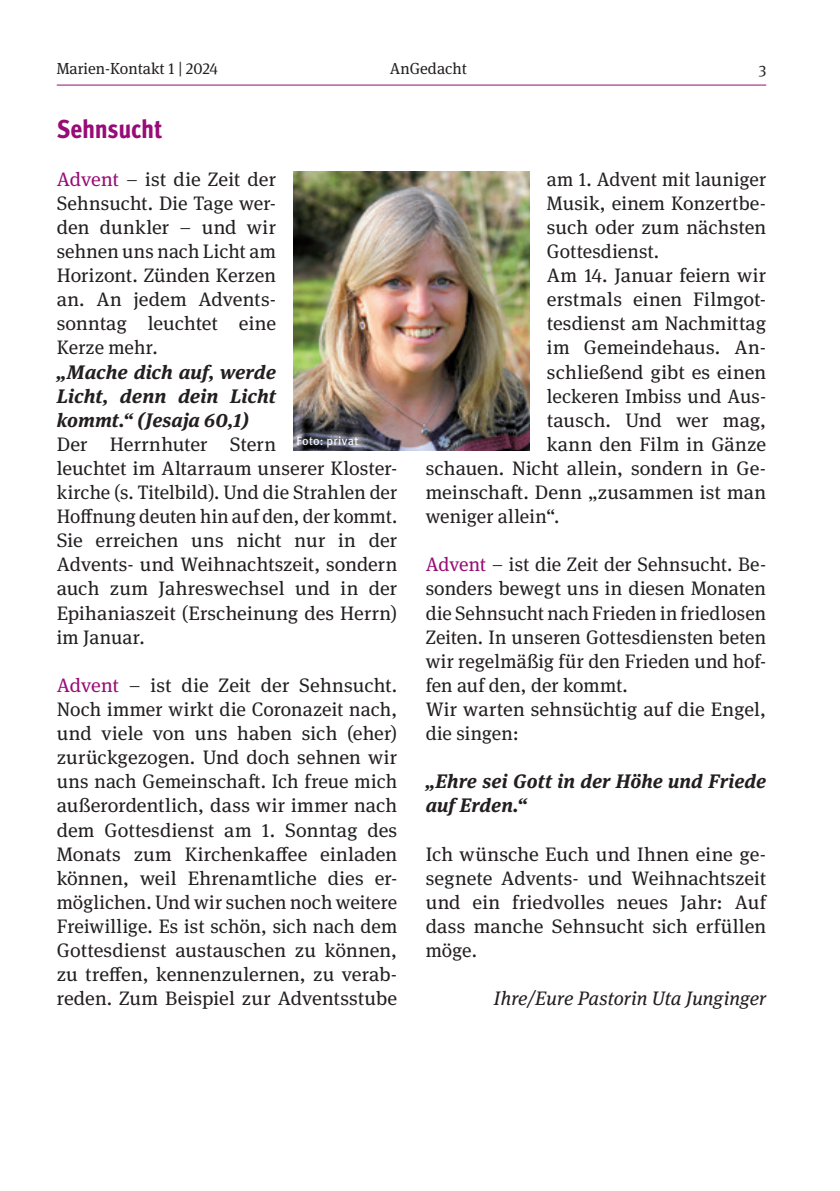
<style>
.page{position:relative;width:840px;height:1191px;background:#fff}
.page>*{position:absolute;margin:0;border:0;box-sizing:border-box;transform-origin:0 0}
.t1{font:800 condensed 26px "Meta Pro";letter-spacing:-.01em;color:#970c76}
.t2{font:19.6px/24px "Meta Serif Pro";letter-spacing:.005em;color:#231f20;text-align:justify}
.t3{font:italic 700 19.6px/24px "Meta Serif Pro";letter-spacing:.005em;color:#231f20;text-align:justify}
.t4{font:italic 19.6px "Meta Serif Pro";letter-spacing:.005em;color:#231f20}
.t5{font:16px "Meta Serif Pro";color:#231f20}
.t6{font:12px "Meta Pro";letter-spacing:.025em;color:#fff}
.s1{color:#970c76}
</style>
<div class="page">
<hr style="left:57px;top:85px;width:708px;height:1px;background:#970c76">
<img style="left:293px;top:172px;width:236px;height:279px">
<p class="t5" style="left:57px;top:57px;width:163px">Marien-Kontakt 1 | 2024</p>
<p class="t5" style="left:390px;top:57px;width:79px">AnGedacht</p>
<p class="t5" style="left:758px;top:57px;width:9px">3</p>
<h1 class="t1" style="left:57px;top:108px;width:107px">Sehnsucht</h1>
<p class="t2" style="left:57px;top:166px;width:221px"><span class="s1">Advent</span> – ist die Zeit der Sehnsucht. Die Tage wer&shy;den dunkler – und wir sehnen uns nach Licht am Horizont. Zünden Kerzen an. An jedem Advents&shy;sonntag leuchtet eine Kerze mehr.</p>
<p class="t3" style="left:57px;top:358px;width:221px">„Mache dich auf, werde Licht, denn dein Licht kommt.“ (Jesaja 60,1)</p>
<p class="t2" style="left:57px;top:431px;width:342px;text-align:left">Der Herrnhuter Stern<br>leuchtet im Altarraum unserer Kloster&shy;kirche (s. Titelbild). Und die Strahlen der Hoffnung deuten hin auf den, der kommt.<br>Sie erreichen uns nicht nur in der Advents- und Weihnachtszeit, sondern auch zum Jahreswechsel und in der Epihaniaszeit (Erscheinung des Herrn) im Januar.</p>
<p class="t2" style="left:57px;top:672px;width:342px"><span class="s1">Advent</span> – ist die Zeit der Sehnsucht.<br>Noch immer wirkt die Coronazeit nach, und viele von uns haben sich (eher) zurückgezogen. Und doch sehnen wir uns nach Gemeinschaft. Ich freue mich außerordentlich, dass wir immer nach dem Gottesdienst am 1. Sonntag des Monats zum Kirchenkaffee einladen können, weil Ehrenamtliche dies er&shy;möglichen. Und wir suchen noch weitere Freiwillige. Es ist schön, sich nach dem Gottesdienst austauschen zu können, zu treffen, kennenzulernen, zu verab&shy;reden. Zum Beispiel zur Adventsstube</p>
<p class="t6" style="left:296px;top:432px;width:63px">Foto: privat</p>
<p class="t2" style="left:546px;top:166px;width:221px">am 1. Advent mit launiger</p>
<p class="t2" style="left:546px;top:190px;width:221px">Musik, einem Konzertbe-</p>
<p class="t2" style="left:546px;top:214px;width:221px">such oder zum nächsten</p>
<p class="t2" style="left:546px;top:238px;width:114px">Gottesdienst.</p>
<p class="t2" style="left:546px;top:262px;width:221px">Am 14. Januar feiern wir</p>
<p class="t2" style="left:546px;top:286px;width:221px">erstmals einen Filmgot-</p>
<p class="t2" style="left:546px;top:310px;width:221px">tesdienst am Nachmittag</p>
<p class="t2" style="left:546px;top:335px;width:221px">im Gemeindehaus. An-</p>
<p class="t2" style="left:546px;top:359px;width:221px">schließend gibt es einen</p>
<p class="t2" style="left:546px;top:383px;width:221px">leckeren Imbiss und Aus-</p>
<p class="t2" style="left:546px;top:407px;width:221px">tausch. Und wer mag,</p>
<p class="t2" style="left:546px;top:431px;width:221px">kann den Film in Gänze</p>
<p class="t2" style="left:425px;top:455px;width:342px">schauen. Nicht allein, sondern in Ge-</p>
<p class="t2" style="left:425px;top:479px;width:342px">meinschaft. Denn „zusammen ist man</p>
<p class="t2" style="left:425px;top:503px;width:135px">weniger allein“.</p>
<p class="t2" style="left:425px;top:551px;width:342px;text-align:left"><span class="s1">Advent</span> – ist die Zeit der Sehnsucht. Be&shy;sonders bewegt uns in diesen Monaten die Sehnsucht nach Frieden in friedlosen Zeiten. In unseren Gottesdiensten beten wir regelmäßig für den Frieden und hof&shy;fen auf den, der kommt.<br>Wir warten sehnsüchtig auf die Engel, die singen:</p>
<p class="t3" style="left:425px;top:767px;width:342px">„Ehre sei Gott in der Höhe und Friede auf Erden.“</p>
<p class="t2" style="left:425px;top:840px;width:342px">Ich wünsche Euch und Ihnen eine ge&shy;segnete Advents- und Weihnachtszeit und ein friedvolles neues Jahr: Auf dass manche Sehnsucht sich erfüllen möge.</p>
<p class="t4" style="left:493px;top:984px;width:273px">Ihre/Eure Pastorin Uta Junginger</p>
</div>
